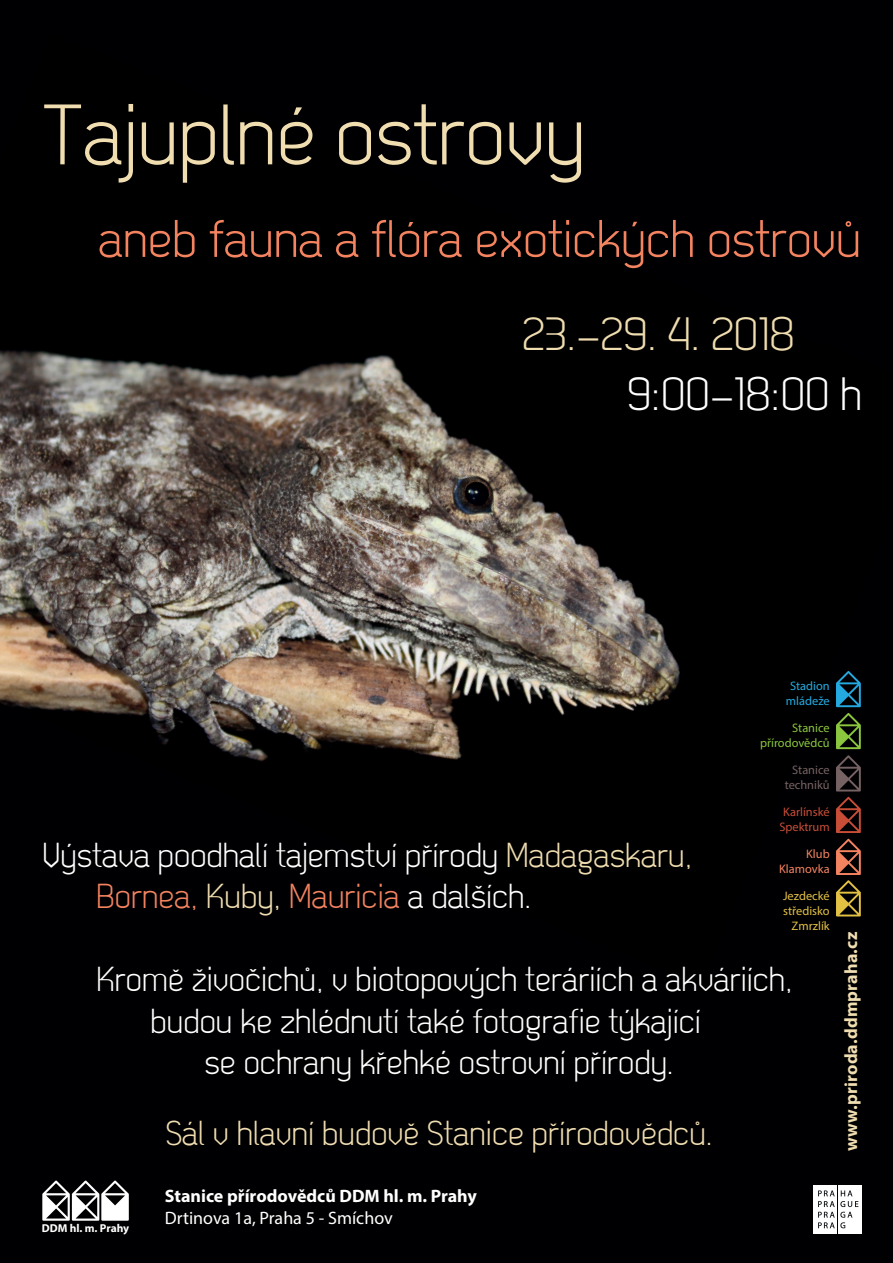
<style>
.page{position:relative;width:893px;height:1263px;background:#000002}
.page>*{position:absolute;margin:0;border:0;box-sizing:border-box;transform-origin:0 0}
.t1{font:85.5px "Dekar CZ";color:#f0ddb0}
.t2{font:52.5px "Dekar CZ";color:#f48360}
.t3{font:46.5px "Dekar CZ";color:#f0ddb0}
.t4{font:46.5px "Dekar CZ";color:#fff}
.t5{font:34.5px/41.4px "Dekar CZ";color:#fff}
.t6{font:34.5px "Dekar CZ";color:#f0ddb0}
.t7{font:700 18px "Myriad Pro";color:#fff}
.t8{font:18px "Myriad Pro";color:#fff}
.t9{font:700 18px "Myriad Pro";letter-spacing:.01em;color:#f0ddb0}
.t10{font:12.3px/14.9px "Myriad Pro";color:#e2c143;text-align:right}
.t11{font:12.3px/14.9px "Myriad Pro";color:#8bc63e;text-align:right}
.t12{font:12.3px/14.9px "Myriad Pro";color:#c74d37;text-align:center}
.t13{font:12.3px/14.9px "Myriad Pro";color:#766262;text-align:right}
.t14{font:12.3px/14.9px "Myriad Pro";color:#24aae1;text-align:center}
.t15{font:12.3px/14.9px "Myriad Pro";color:#f48360;text-align:right}
.t16{font:700 11.4px "Myriad Pro";color:#fff}
.s1{color:#f0ddb0}
.s2{color:#f48360}
</style>
<div class="page">
<svg style="left:42px;top:1180px;width:87px;height:41px"></svg>
<img style="left:0;top:350px;width:861px;height:567px">
<svg style="left:836px;top:839px;width:25px;height:77px"></svg>
<svg style="left:836px;top:797px;width:25px;height:36px"></svg>
<svg style="left:836px;top:713px;width:25px;height:36px"></svg>
<svg style="left:836px;top:755px;width:25px;height:36px"></svg>
<svg style="left:836px;top:671px;width:25px;height:36px"></svg>
<div style="left:813px;top:1186px;width:24px;height:48px;background:#fff"></div>
<div style="left:838px;top:1186px;width:24px;height:48px;background:#fff"></div>
<svg style="left:818px;top:1190px;width:40px;height:38px"></svg>
<h1 class="t1" style="left:42px;top:80px;width:544px">Tajuplné ostrovy</h1>
<h2 class="t2" style="left:99px;top:205px;width:764px">aneb fauna a flóra exotických ostrovů</h2>
<h3 class="t3" style="left:522px;top:304px;width:274px">23.–29. 4. 2018</h3>
<h3 class="t4" style="left:627px;top:364px;width:237px">9:00–18:00 h</h3>
<p class="t14" style="left:786px;top:679px;width:45px">Stadion mládeže</p>
<p class="t11" style="left:760px;top:720px;width:71px">Stanice přírodovědců</p>
<p class="t13" style="left:785px;top:762px;width:47px">Stanice techniků</p>
<p class="t5" style="left:97px;top:835px;width:597px;text-indent:-54px">Výstava poodhalí tajemství přírody <span class="s1">Madagaskaru,<br></span><span class="s2">Bornea,</span> <span class="s1">Kuby,</span> <span class="s2">Mauricia</span> a dalších.</p>
<p class="t12" style="left:779px;top:804px;width:52px">Karlínské<br>Spektrum</p>
<p class="t15" style="left:779px;top:846px;width:52px">Klub<br>Klamovka</p>
<p class="t10" style="left:783px;top:888px;width:48px">Jezdecké středisko<br>Zmrzlík</p>
<p class="t5" style="left:97px;top:960px;width:698px">Kromě živočichů, v biotopových teráriích a akváriích,</p>
<p class="t5" style="left:151px;top:1001px;width:552px">budou ke zhlédnutí také fotografie týkající</p>
<p class="t5" style="left:205px;top:1042px;width:471px">se ochrany křehké ostrovní přírody.</p>
<p class="t6" style="left:166px;top:1110px;width:548px">Sál v hlavní budově Stanice přírodovědců.</p>
<p class="t7" style="left:165px;top:1184px;width:314px">Stanice přírodovědců DDM hl. m. Prahy</p>
<p class="t8" style="left:165px;top:1207px;width:229px">Drtinova 1a, Praha 5 - Smíchov</p>
<p class="t16" style="left:42px;top:1220px;width:89px">DDM hl. m. Prahy</p>
<p class="t9" style="left:839px;top:1151px;width:221px;rotate:-90deg">www.priroda.ddmpraha.cz</p>
</div>
